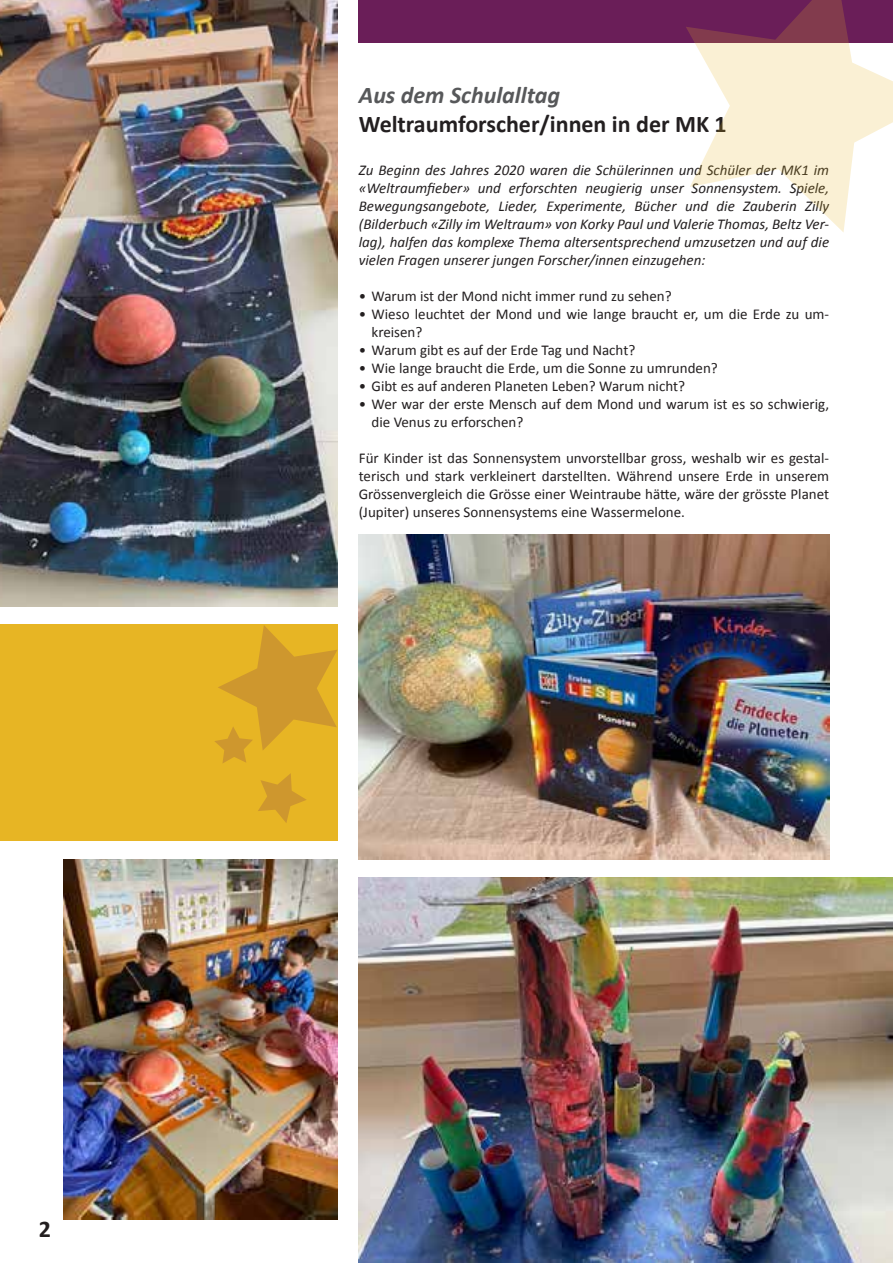
<style>
.page{position:relative;width:893px;height:1263px;background:#fff}
.page>*{position:absolute;margin:0;border:0;box-sizing:border-box;transform-origin:0 0}
.t1{font:700 24px "Calibri";color:#231f20}
.t2{font:italic 700 24px "Calibri";color:#57585a}
.t3{font:15px/18px "Calibri";color:#231f20}
.t4{font:italic 15px/18px "Calibri";color:#231f20;text-align:justify}
</style>
<div class="page">
<img style="left:359px;top:877px;width:534px;height:386px">
<img style="left:64px;top:859px;width:273px;height:360px">
<img style="left:0;top:0;width:338px;height:607px">
<img style="left:359px;top:535px;width:470px;height:324px">
<div style="left:0;top:625px;width:338px;height:216px;background:#e7b524"></div>
<div style="left:359px;top:0;width:534px;height:43px;background:#6a1e58"></div>
<svg style="left:686px;top:0;width:207px;height:232px;fill:#faf0d4"></svg>
<svg style="left:215px;top:625px;width:122px;height:138px"></svg>
<svg style="left:258px;top:773px;width:48px;height:50px"></svg>
<h1 class="t1" style="left:39px;top:1214px;width:14px">2</h1>
<h1 class="t2" style="left:359px;top:80px;width:203px">Aus dem Schulalltag</h1>
<h1 class="t1" style="left:359px;top:108px;width:369px">Weltraumforscher/innen in der MK 1</h1>
<p class="t4" style="left:359px;top:160px;width:472px">Zu Beginn des Jahres 2020 waren die Schülerinnen und Schüler der MK1 im «Weltraumfieber» und erforschten neugierig unser Sonnensystem. Spiele, Bewegungsangebote, Lieder, Experimente, Bücher und die Zauberin Zilly (Bilderbuch «Zilly im Weltraum» von Korky Paul und Valerie Thomas, Beltz Ver&shy;lag), halfen das komplexe Thema altersentsprechend umzusetzen und auf die vielen Fragen unserer jungen Forscher/innen einzugehen:</p>
<p class="t3" style="left:359px;top:287px;width:314px">• Warum ist der Mond nicht immer rund zu sehen?</p>
<p class="t3" style="left:372px;top:305px;width:459px;text-indent:-13px">• Wieso leuchtet der Mond und wie lange braucht er, um die Erde zu um&shy;kreisen?</p>
<p class="t3" style="left:359px;top:341px;width:278px">• Warum gibt es auf der Erde Tag und Nacht?</p>
<p class="t3" style="left:359px;top:359px;width:361px">• Wie lange braucht die Erde, um die Sonne zu umrunden?</p>
<p class="t3" style="left:359px;top:377px;width:328px">• Gibt es auf anderen Planeten Leben? Warum nicht?</p>
<p class="t3" style="left:372px;top:395px;width:459px;text-indent:-13px">• Wer war der erste Mensch auf dem Mond und warum ist es so schwierig, die Venus zu erforschen?</p>
<p class="t3" style="left:359px;top:449px;width:472px;text-align:justify">Für Kinder ist das Sonnensystem unvorstellbar gross, weshalb wir es gestal&shy;terisch und stark verkleinert darstellten. Während unsere Erde in unserem Grössenvergleich die Grösse einer Weintraube hätte, wäre der grösste Planet (Jupiter) unseres Sonnensystems eine Wassermelone.</p>
</div>
